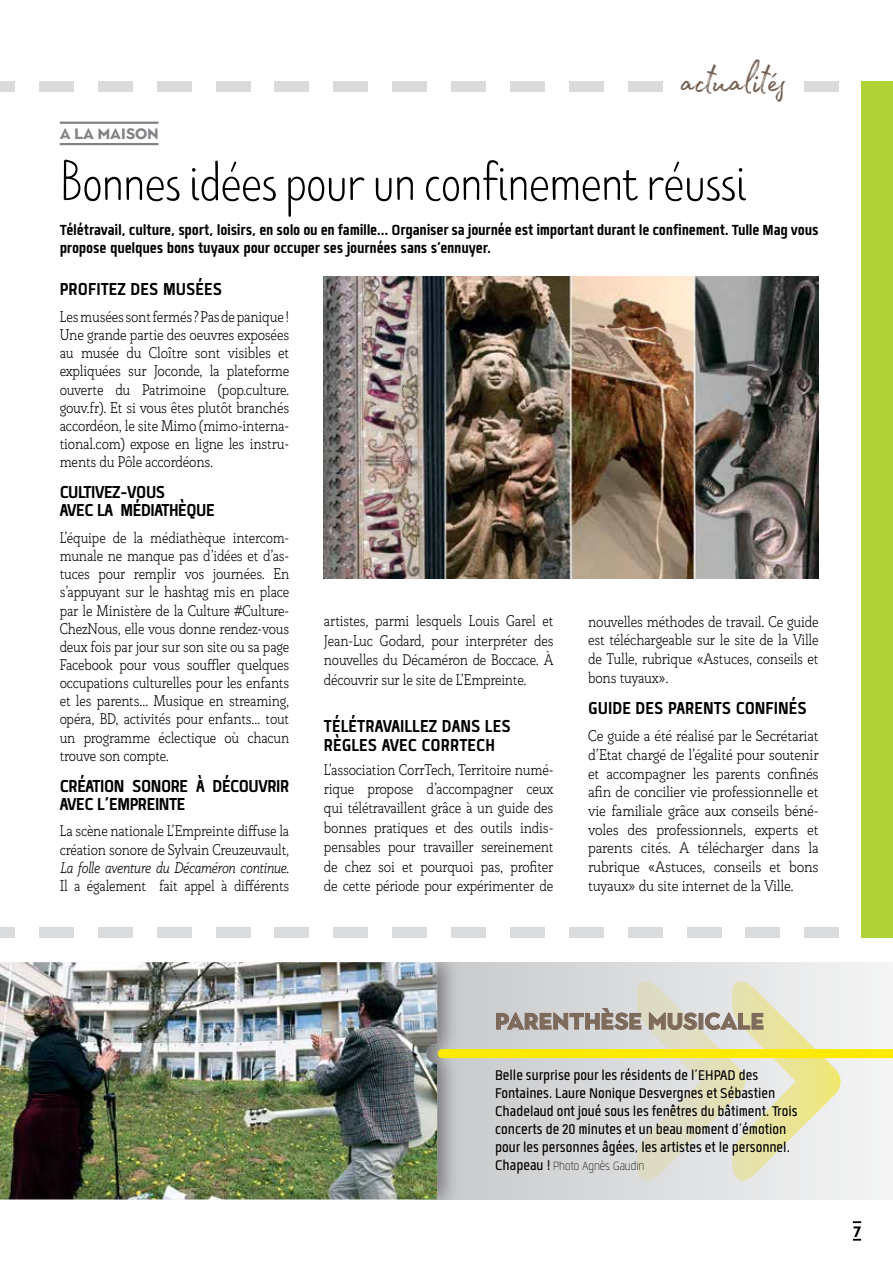
<style>
.page{position:relative;width:893px;height:1263px;background:#fff}
.page>*{position:absolute;margin:0;border:0;box-sizing:border-box;transform-origin:0 0}
.t1{font:300 57px "TT Limes Sans";color:#000}
.t2{font:49.35px "Madelyn";letter-spacing:-.04em;color:#715d4f}
.t3{font:700 24px/19.4px "Quan Slim";color:#000}
.t4{font:700 24px/18.1px "Quan Slim";letter-spacing:-.02em;color:#000}
.t5{font:700 22.5px "Town 80 Text";letter-spacing:.01em;color:#7c6a5b}
.t6{font:700 20.25px/18px "Quan Slim";letter-spacing:-.01em;color:#000;scale:1.05 1}
.t7{font:19.5px/18px "Quan Slim";color:#000}
.t8{font:200 16.5px "Quan Slim";color:#000}
.t9{font:300 15px/18.1px "Rogliano";letter-spacing:-.02em;color:#000;text-align:justify;scale:.91 1}
.t10{font:300 15px/18.1px "Rogliano";letter-spacing:-.02em;color:#000;text-align:justify;scale:.92 1}
.t11{font:300 15px/18.8px "Rogliano";letter-spacing:-.02em;color:#000;text-align:justify;scale:.95 1}
.t12{font:700 15px "Town 80 Text";color:#808285}
.t13{font:700 15px "Town 80 Text";color:#000}
.s1{font-style:italic}
.s2{font-weight:400;font-size:19.5px}
</style>
<div class="page">
<div style="left:0;top:81px;width:14px;height:10px;background:#dadbdc"></div>
<div style="left:0;top:927px;width:14px;height:10px;background:#dadbdc"></div>
<svg style="left:469px;top:962px;width:424px;height:237px"></svg>
<img style="left:437px;top:962px;width:32px;height:237px">
<div style="left:442px;top:1049px;width:451px;height:9px;background:#fee900"></div>
<div style="left:805px;top:81px;width:34px;height:10px;background:#dadbdc"></div>
<div style="left:628px;top:81px;width:34px;height:10px;background:#dadbdc"></div>
<div style="left:569px;top:81px;width:34px;height:10px;background:#dadbdc"></div>
<div style="left:510px;top:81px;width:34px;height:10px;background:#dadbdc"></div>
<div style="left:451px;top:81px;width:34px;height:10px;background:#dadbdc"></div>
<div style="left:393px;top:81px;width:34px;height:10px;background:#dadbdc"></div>
<div style="left:334px;top:81px;width:34px;height:10px;background:#dadbdc"></div>
<div style="left:275px;top:81px;width:34px;height:10px;background:#dadbdc"></div>
<div style="left:216px;top:81px;width:34px;height:10px;background:#dadbdc"></div>
<div style="left:157px;top:81px;width:34px;height:10px;background:#dadbdc"></div>
<div style="left:98px;top:81px;width:34px;height:10px;background:#dadbdc"></div>
<div style="left:39px;top:81px;width:34px;height:10px;background:#dadbdc"></div>
<svg style="left:853px;top:1221px;width:8px;height:2px"></svg>
<div style="left:861px;top:81px;width:32px;height:857px;background:#b0d236"></div>
<div style="left:746px;top:927px;width:34px;height:10px;background:#dadbdc"></div>
<div style="left:687px;top:927px;width:34px;height:10px;background:#dadbdc"></div>
<div style="left:628px;top:927px;width:34px;height:10px;background:#dadbdc"></div>
<div style="left:569px;top:927px;width:34px;height:10px;background:#dadbdc"></div>
<div style="left:510px;top:927px;width:34px;height:10px;background:#dadbdc"></div>
<div style="left:451px;top:927px;width:34px;height:10px;background:#dadbdc"></div>
<div style="left:393px;top:927px;width:34px;height:10px;background:#dadbdc"></div>
<div style="left:334px;top:927px;width:34px;height:10px;background:#dadbdc"></div>
<div style="left:275px;top:927px;width:34px;height:10px;background:#dadbdc"></div>
<div style="left:216px;top:927px;width:34px;height:10px;background:#dadbdc"></div>
<div style="left:157px;top:927px;width:34px;height:10px;background:#dadbdc"></div>
<div style="left:98px;top:927px;width:34px;height:10px;background:#dadbdc"></div>
<div style="left:39px;top:927px;width:34px;height:10px;background:#dadbdc"></div>
<div style="left:805px;top:927px;width:34px;height:10px;background:#dadbdc"></div>
<img style="left:0;top:962px;width:437px;height:237px">
<svg style="left:496px;top:981px;width:345px;height:199px"></svg>
<img style="left:324px;top:276px;width:495px;height:302px">
<hr style="left:60px;top:122px;width:99px;height:2px;background:#808285">
<hr style="left:60px;top:143px;width:99px;height:2px;background:#808285">
<h2 class="t2" style="left:681px;top:44px;width:105px">actualités</h2>
<p class="t12" style="left:60px;top:124px;width:100px">A LA MAISON</p>
<h1 class="t1" style="left:60px;top:144px;width:688px">Bonnes idées pour un confinement réussi</h1>
<h3 class="t6" style="left:60px;top:221px;width:724px">Télétravail, culture, sport, loisirs, en solo ou en famille… Organiser sa journée est important durant le confinement. Tulle Mag vous propose quelques bons tuyaux pour occuper ses journées sans s’ennuyer.</h3>
<h3 class="t3" style="left:60px;top:279px;width:162px">Profitez des musées</h3>
<p class="t10" style="left:60px;top:307px;width:251px">Les musées sont fermés ? Pas de panique!<br>Une grande partie des oeuvres exposées au musée du Cloître sont visibles et expliquées sur Joconde, la plateforme ouverte du Patrimoine (pop.culture. gouv.fr). Et si vous êtes plutôt branchés accordéon, le site Mimo (mimo-interna&shy;tional.com) expose en ligne les instru&shy;ments du Pôle accordéons.</p>
<h3 class="t4" style="left:60px;top:483px;width:156px">cultivez-vous<br>avec la médiathèque</h3>
<p class="t9" style="left:60px;top:528px;width:254px">L’équipe de la médiathèque intercom&shy;munale ne manque pas d’idées et d’as&shy;tuces pour remplir vos journées. En s’appuyant sur le hashtag mis en place par le Ministère de la Culture #Culture-ChezNous, elle vous donne rendez-vous deux fois par jour sur son site ou sa page Facebook pour vous souffler quelques occupations culturelles pour les enfants et les parents… Musique en streaming, opéra, BD, activités pour enfants… tout un programme éclectique où chacun trouve son compte.</p>
<h3 class="t4" style="left:60px;top:776px;width:228px">Création sonore à Découvrir avec L’empreinte</h3>
<p class="t9" style="left:60px;top:822px;width:254px">La scène nationale L’Empreinte diffuse la création sonore de Sylvain Creuzeuvault, <span class="s1">La folle aventure du Décaméron continue</span>.<br>Il a également fait appel à différents</p>
<p class="t9" style="left:324px;top:611px;width:254px;line-height:19.4px">artistes, parmi lesquels Louis Garel et Jean-Luc Godard, pour interpréter des nouvelles du Décaméron de Boccace. à découvrir sur le site de L’Empreinte.</p>
<h3 class="t3" style="left:324px;top:716px;width:43px">télétrava</h3>
<p class="t10" style="left:588px;top:612px;width:252px;line-height:18.8px">nouvelles méthodes de travail. Ce guide est téléchargeable sur le site de la Ville de Tulle, rubrique «Astuces, conseils et bons tuyaux».</p>
<h3 class="t3" style="left:588px;top:698px;width:218px">guide des parents confinés</h3>
<p class="t11" style="left:588px;top:726px;width:244px">Ce guide a été réalisé par le Secrétariat d’Etat chargé de l’égalité pour soutenir et accompagner les parents confinés afin de concilier vie professionnelle et vie familiale grâce aux conseils béné&shy;voles des professionnels, experts et parents cités. A télécharger dans la rubrique «Astuces, conseils et bons tuyaux» du site internet de la Ville.</p>
<h3 class="t3" style="left:324px;top:716px;width:186px;text-indent:76px">illez dans les règlesaveccorrt</h3>
<h3 class="t3" style="left:468px;top:735px;width:29px">ech</h3>
<p class="t10" style="left:324px;top:759px;width:251px;line-height:19.4px">L’association CorrTech, Territoire numé&shy;rique propose d’accompagner ceux qui télétravaillent grâce à un guide des bonnes pratiques et des outils indis&shy;pensables pour travailler sereinement de chez soi et pourquoi pas, profiter de cette période pour expérimenter de</p>
<h3 class="t5" style="left:495px;top:1007px;width:270px">PARENTHÈSE MUSICALE</h3>
<p class="t7" style="left:495px;top:1066px;width:304px">Belle surprise pour les résidents de l’EHPAD des Fontaines. Laure Nonique Desvergnes et Sébastien Chadelaud ont joué sous les fenêtres du bâtiment. Trois concerts de 20 minutes et un beau moment d’émotion pour les personnes âgées, les artistes et le personnel.</p>
<p class="t8" style="left:495px;top:1159px;width:151px"><span class="s2">Chapeau !</span> Photo Agnès Gaudin</p>
<p class="t13" style="left:853px;top:1222px;width:10px">7</p>
</div>
